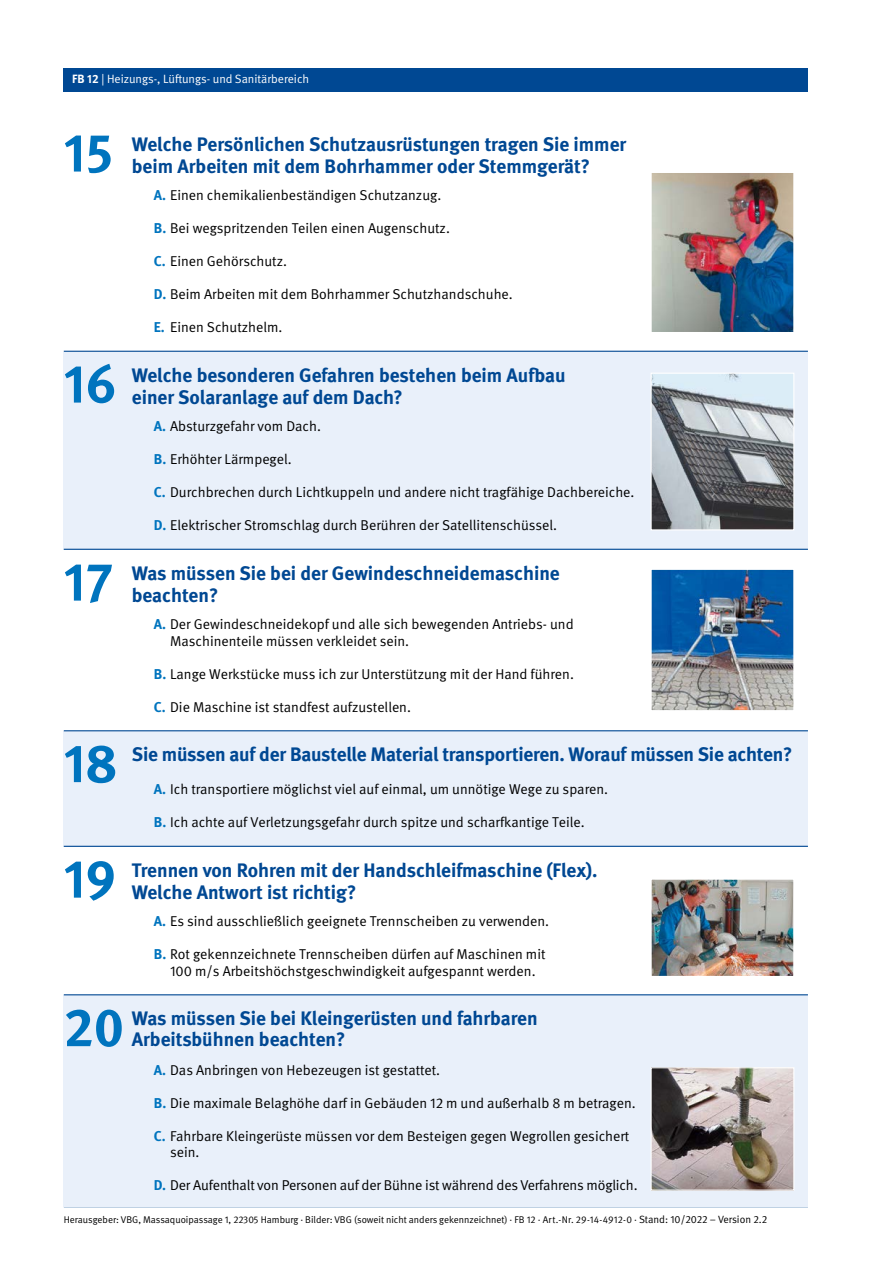
<style>
.page{position:relative;width:893px;height:1263px;background:#fff}
.page>*{position:absolute;margin:0;border:0;box-sizing:border-box;transform-origin:0 0}
.t1{font:700 54px "DGUV Meta";color:#0074be}
.t2{font:700 19.5px/22.5px "DGUV Meta";color:#004893}
.Antwort{font:14.25px/16.5px "DGUV Meta";color:#000}
.t3{font:12px "DGUV Meta";color:#fff}
.t4{font:9.75px "DGUV Meta";color:#000}
.s1{font-weight:700}
.s2{font-weight:700;color:#0074be}
.s3{font-size:10.5px}
</style>
<div class="page">
<hr style="left:64px;top:1206px;width:744px;height:1px;background:#004893">
<div style="left:64px;top:995px;width:744px;height:211px;background:#e9f0fa"></div>
<div style="left:64px;top:352px;width:744px;height:198px;background:#e9f0fa"></div>
<div style="left:64px;top:731px;width:744px;height:115px;background:#e9f0fa"></div>
<hr style="left:64px;top:351px;width:744px;height:1px;background:#004893">
<hr style="left:64px;top:549px;width:744px;height:1px;background:#004893">
<hr style="left:64px;top:730px;width:744px;height:1px;background:#004893">
<hr style="left:64px;top:846px;width:744px;height:1px;background:#004893">
<hr style="left:64px;top:994px;width:744px;height:1px;background:#004893">
<img style="left:653px;top:375px;width:139px;height:153px">
<div style="left:651px;top:373px;width:143px;height:157px;border:1px solid #fff"></div>
<img style="left:653px;top:1069px;width:139px;height:120px">
<div style="left:651px;top:1067px;width:143px;height:124px;border:1px solid #fff"></div>
<img style="left:653px;top:880px;width:139px;height:95px">
<div style="left:651px;top:878px;width:143px;height:99px;border:1px solid #fff"></div>
<img style="left:653px;top:571px;width:139px;height:138px">
<div style="left:651px;top:569px;width:143px;height:142px;border:1px solid #fff"></div>
<div style="left:64px;top:68px;width:744px;height:23px;background:#004893"></div>
<img style="left:653px;top:174px;width:139px;height:157px">
<div style="left:651px;top:172px;width:143px;height:161px;border:1px solid #fff"></div>
<p class="t3" style="left:72px;top:72px;width:238px"><span class="s1">FB 12</span> | Heizungs-, Lüftungs- und Sanitärbereich</p>
<p class="t1" style="left:64px;top:121px;width:51px">15</p>
<p class="t2" style="left:132px;top:133px;width:496px">Welche Persönlichen Schutzausrüstungen tragen Sie immer beim Arbeiten mit dem Bohrhammer oder Stemmgerät?</p>
<p class="Antwort" style="left:154px;top:187px;width:289px"><span class="s2">A.</span> Einen chemikalienbeständigen Schutzanzug.</p>
<p class="Antwort" style="left:154px;top:220px;width:298px"><span class="s2">B.</span> Bei wegspritzenden Teilen einen Augenschutz.</p>
<p class="Antwort" style="left:154px;top:253px;width:135px"><span class="s2">C.</span> Einen Gehörschutz.</p>
<p class="Antwort" style="left:154px;top:286px;width:360px"><span class="s2">D.</span> Beim Arbeiten mit dem Bohrhammer Schutzhandschuhe.</p>
<p class="Antwort" style="left:154px;top:319px;width:130px"><span class="s2">E.</span> Einen Schutzhelm.</p>
<p class="t1" style="left:64px;top:352px;width:54px">16</p>
<p class="t2" style="left:132px;top:364px;width:435px">Welche besonderen Gefahren bestehen beim Aufbau einer Solaranlage auf dem Dach?</p>
<p class="Antwort" style="left:154px;top:418px;width:169px"><span class="s2">A.</span> Absturzgefahr vom Dach.</p>
<p class="Antwort" style="left:154px;top:451px;width:139px"><span class="s2">B.</span> Erhöhter Lärmpegel.</p>
<p class="Antwort" style="left:154px;top:484px;width:482px"><span class="s2">C.</span> Durchbrechen durch Lichtkuppeln und andere nicht tragfähige Dachbereiche.</p>
<p class="Antwort" style="left:154px;top:517px;width:405px"><span class="s2">D.</span> Elektrischer Stromschlag durch Berühren der Satellitenschüssel.</p>
<p class="t1" style="left:64px;top:550px;width:51px">17</p>
<p class="t2" style="left:132px;top:562px;width:430px">Was müssen Sie bei der Gewindeschneidemaschine beachten?</p>
<p class="Antwort" style="left:170px;top:616px;width:405px;text-indent:-16px"><span class="s2">A.</span> Der Gewindeschneidekopf und alle sich bewegenden Antriebs- und<br>Maschinenteile müssen verkleidet sein.</p>
<p class="Antwort" style="left:154px;top:666px;width:422px"><span class="s2">B.</span> Lange Werkstücke muss ich zur Unterstützung mit der Hand führen.</p>
<p class="Antwort" style="left:154px;top:699px;width:259px"><span class="s2">C.</span> Die Maschine ist standfest aufzustellen.</p>
<p class="t1" style="left:64px;top:731px;width:55px">18</p>
<p class="t2" style="left:132px;top:744px;width:662px">Sie müssen auf der Baustelle Material transportieren. Worauf müssen Sie achten?</p>
<p class="Antwort" style="left:154px;top:781px;width:456px"><span class="s2">A.</span> Ich transportiere möglichst viel auf einmal, um unnötige Wege zu sparen.</p>
<p class="Antwort" style="left:154px;top:814px;width:432px"><span class="s2">B.</span> Ich achte auf Verletzungsgefahr durch spitze und scharfkantige Teile.</p>
<p class="t1" style="left:64px;top:847px;width:54px">19</p>
<p class="t2" style="left:132px;top:859px;width:467px">Trennen von Rohren mit der Handschleifmaschine (Flex).<br>Welche Antwort ist richtig?</p>
<p class="Antwort" style="left:154px;top:913px;width:397px"><span class="s2">A.</span> Es sind ausschließlich geeignete Trennscheiben zu verwenden.</p>
<p class="Antwort" style="left:154px;top:946px;width:393px;text-align:center"><span class="s2">B.</span> Rot gekennzeichnete Trennscheiben dürfen auf Maschinen mit<br>100 m/s Arbeitshöchstgeschwindigkeit aufgespannt werden.</p>
<p class="t1" style="left:64px;top:995px;width:62px">20</p>
<p class="t2" style="left:132px;top:1008px;width:407px;line-height:21px">Was müssen Sie bei Kleingerüsten und fahrbaren<br>Arbeitsbühnen beachten?</p>
<p class="Antwort" style="left:154px;top:1062px;width:288px"><span class="s2">A.</span> Das Anbringen von Hebezeugen ist gestattet.</p>
<p class="Antwort" style="left:154px;top:1095px;width:483px"><span class="s2">B.</span> Die maximale Belaghöhe darf in Gebäuden 12 m und außerhalb 8 m betragen.</p>
<p class="Antwort" style="left:170px;top:1128px;width:461px;text-indent:-16px"><span class="s2">C.</span> Fahrbare Kleingerüste müssen vor dem Besteigen gegen Wegrollen gesichert sein.</p>
<p class="Antwort" style="left:154px;top:1177px;width:485px"><span class="s2">D.</span> Der Aufenthalt von Personen auf der Bühne ist während des Verfahrens möglich.</p>
<p class="t4" style="left:64px;top:1214px;width:705px">Herausgeber: VBG, Massaquoipassage 1, 22305 Hamburg · Bilder: VBG (soweit nicht anders gekennzeichnet) · FB 12 · Art.-Nr. 29-14-4912-0 · <span class="s3">Stand: 10/2022 – Version 2.2</span></p>
</div>
